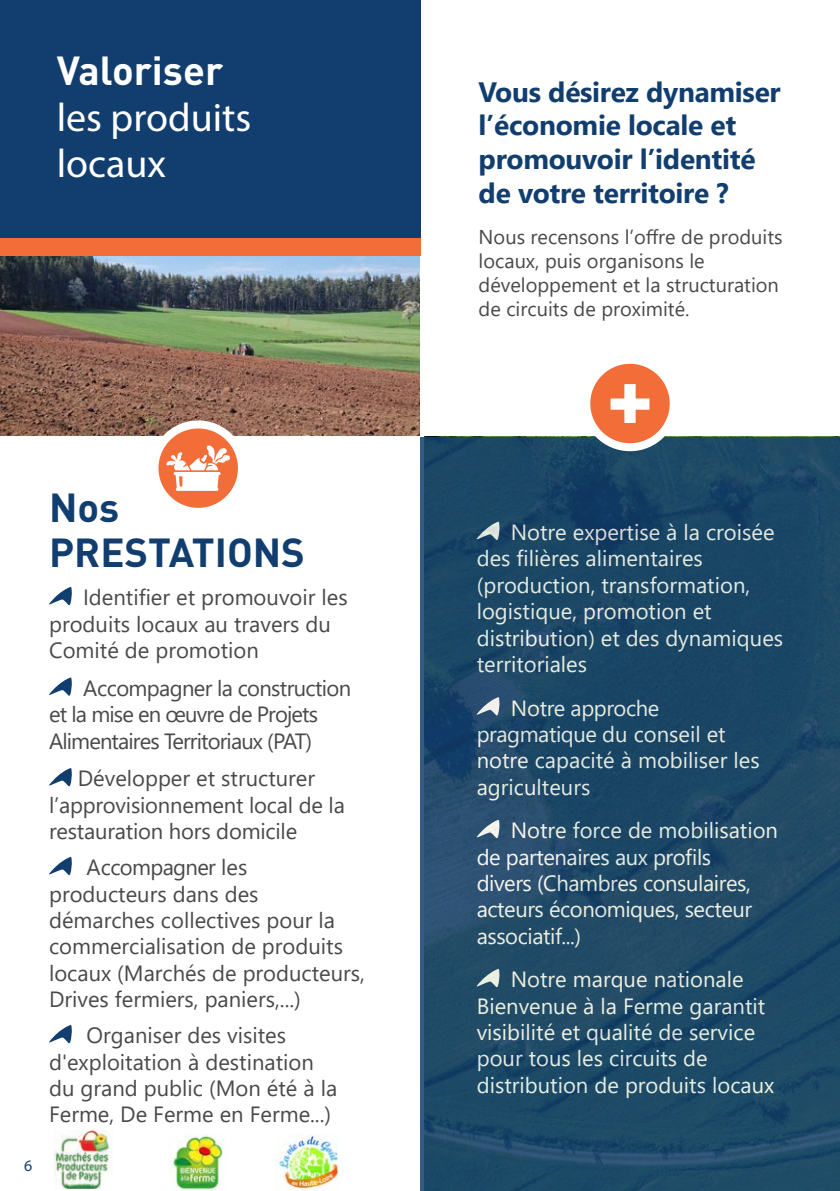
<style>
.page{position:relative;width:840px;height:1191px;background:#fff}
.page>*{position:absolute;margin:0;border:0;box-sizing:border-box;transform-origin:0 0}
.t1{font:40px/46px "Myriad Pro";color:#fff}
.t2{font:700 40px "DIN";color:#113e6e}
.t3{font:700 40px "DIN";color:#fff}
.t4{font:700 28px/33.6px "Segoe UI";letter-spacing:-.01em;color:#113e6e}
.t5{font:22px/26.4px "Segoe UI";color:#4b4948}
.t6{font:22px/26.4px "Segoe UI";color:#fff}
.t7{font:22px/26.4px "Segoe UI";letter-spacing:-.02em;color:#fff}
.t8{font:22px/26.4px "Segoe UI";letter-spacing:-.04em;color:#4b4948}
.t9{font:20px/24px "Segoe UI";color:#4b4948}
.t10{font:16px "Myriad Pro";color:#113e6e}
</style>
<div class="page">
<img style="left:0;top:255px;width:420px;height:181px">
<div style="left:0;top:0;width:420px;height:238px;background:#113e6e"></div>
<svg style="left:49px;top:587px;width:23px;height:19px"></svg>
<svg style="left:49px;top:677px;width:23px;height:19px"></svg>
<svg style="left:49px;top:768px;width:23px;height:19px"></svg>
<svg style="left:49px;top:857px;width:23px;height:18px"></svg>
<svg style="left:49px;top:1025px;width:23px;height:18px"></svg>
<svg style="left:154px;top:424px;width:88px;height:88px;fill:#f26d38"></svg>
<svg style="left:166px;top:444px;width:64px;height:47px"></svg>
<div style="left:150px;top:420px;width:96px;height:96px;border:8px solid #fff;border-radius:50%"></div>
<div style="left:0;top:238px;width:420px;height:17px;background:#f26d38"></div>
<svg style="left:420px;top:437px;width:419px;height:754px;background:#1d4866"></svg>
<svg style="left:476px;top:521px;width:23px;height:19px"></svg>
<svg style="left:476px;top:696px;width:23px;height:20px"></svg>
<svg style="left:476px;top:819px;width:23px;height:19px"></svg>
<svg style="left:476px;top:968px;width:23px;height:19px"></svg>
<svg style="left:586px;top:360px;width:87px;height:87px;background:#f38052"></svg>
<svg style="left:610px;top:384px;width:39px;height:39px"></svg>
<div style="left:582px;top:356px;width:95px;height:95px;border:8px solid #fff;border-radius:50%"></div>
<img style="left:170px;top:1134px;width:54px;height:57px">
<img style="left:54px;top:1131px;width:56px;height:57px">
<img style="left:275px;top:1134px;width:64px;height:56px">
<p class="t3" style="left:57px;top:45px;width:168px">Valoriser</p>
<p class="t1" style="left:57px;top:94px;width:196px">les produits locaux</p>
<p class="t10" style="left:24px;top:1155px;width:10px">6</p>
<p class="t2" style="left:49px;top:481px;width:72px">Nos</p>
<p class="t2" style="left:49px;top:527px;width:257px">PRESTATIONS</p>
<p class="t5" style="left:49px;top:582px;width:300px;text-indent:34px">Identifier et promouvoir les produits locaux au travers du<br>Comité de promotion</p>
<p class="t8" style="left:49px;top:673px;width:303px;text-indent:34px">Accompagner la construction et la mise en œuvre de Projets<br>Alimentaires Territoriaux (PAT)</p>
<p class="t5" style="left:49px;top:763px;width:297px;text-indent:29px">Développer et structurer l’approvisionnement local de la restauration hors domicile</p>
<p class="t5" style="left:49px;top:852px;width:317px;text-indent:38px">Accompagner les producteurs dans des démarches collectives pour la commercialisation de produits locaux (Marchés de producteurs,<br>Drives fermiers, paniers,...)</p>
<p class="t5" style="left:49px;top:1020px;width:289px;text-indent:38px">Organiser des visites d'exploitation à destination du grand public (Mon été à la<br>Ferme, De Ferme en Ferme...)</p>
<p class="t4" style="left:478px;top:73px;width:303px">Vous désirez dynamiser l’économie locale et promouvoir l’identité de votre territoire ?</p>
<p class="t9" style="left:478px;top:223px;width:305px">Nous recensons l’offre de produits locaux, puis organisons le développement et la structuration de circuits de proximité.</p>
<p class="t6" style="left:476px;top:517px;width:308px;text-indent:34px">Notre expertise à la croisée des filières alimentaires (production, transformation, logistique, promotion et distribution) et des dynamiques territoriales</p>
<p class="t6" style="left:476px;top:692px;width:284px;text-indent:34px">Notre approche pragmatique du conseil et notre capacité à mobiliser les agriculteurs</p>
<p class="t7" style="left:476px;top:815px;width:302px;text-indent:34px">Notre force de mobilisation de partenaires aux profils<br>divers (Chambres consulaires, acteurs économiques, secteur associatif...)</p>
<p class="t6" style="left:476px;top:964px;width:299px;text-indent:34px">Notre marque nationale<br>Bienvenue à la Ferme garantit visibilité et qualité de service pour tous les circuits de distribution de produits locaux</p>
</div>
